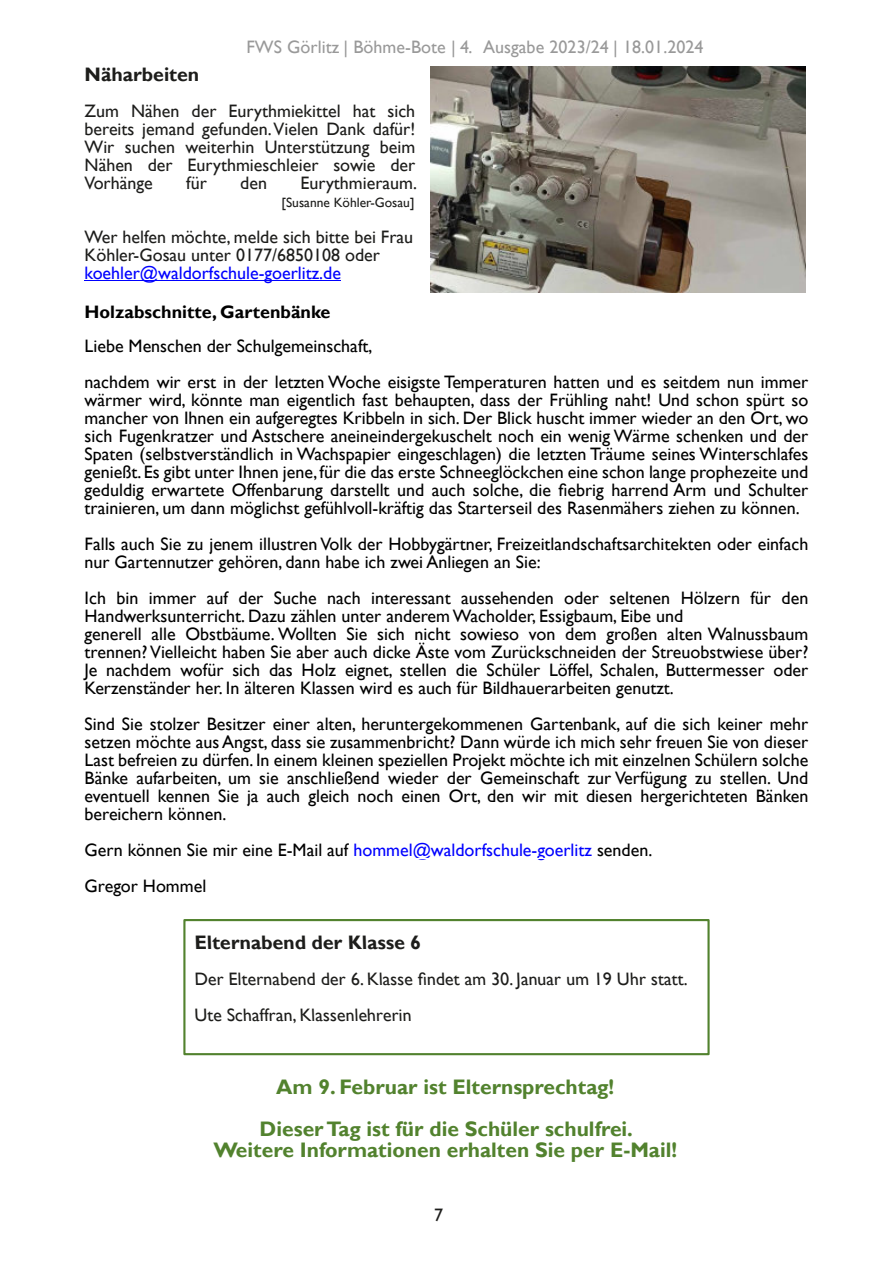
<style>
.page{position:relative;width:893px;height:1263px;background:#fff}
.page>*{position:absolute;margin:0;border:0;box-sizing:border-box;transform-origin:0 0}
.t1{font:700 21px/42px "Gill Sans";color:#52822e;text-align:center}
.t2{font:700 19.5px "Gill Sans";color:#1d1d1b}
.t3{font:18px/18px "Gill Sans";color:#000}
.t4{font:18px/18px "Gill Sans";color:#1d1d1b}
.t5{font:18px "Gill Sans";letter-spacing:.005em;color:#999}
.t6{font:18px "Gill Sans";color:#00f}
.t7{font:700 18px "Gill Sans";color:#000}
.t8{font:13.5px "Gill Sans";color:#1d1d1b}
.s1{color:#00f}
</style>
<div class="page">
<div style="left:183px;top:919px;width:527px;height:136px;border:2px solid #52822e"></div>
<hr style="left:85px;top:280px;width:256px;height:1px;background:#00f">
<img style="left:431px;top:67px;width:374px;height:225px">
<p class="t5" style="left:246px;top:41px;width:459px">FWS Görlitz | Böhme-Bote | 4. Ausgabe 2023/24 | 18.01.2024</p>
<p class="t2" style="left:85px;top:67px;width:116px">Näharbeiten</p>
<p class="t4" style="left:85px;top:103px;width:332px;text-align:justify">Zum Nähen der Eurythmiekittel hat sich bereits jemand gefunden.Vielen Dank dafür!<br>Wir suchen weiterhin Unterstützung beim Nähen der Eurythmieschleier sowie der Vorhänge</p>
<p class="t4" style="left:186px;top:175px;width:22px">für</p>
<p class="t4" style="left:240px;top:175px;width:28px">den</p>
<p class="t4" style="left:300px;top:175px;width:118px">Eurythmieraum.</p>
<p class="t8" style="left:282px;top:197px;width:134px">[Susanne Köhler-Gosau]</p>
<p class="t4" style="left:85px;top:229px;width:330px">Wer helfen möchte, melde sich bitte bei Frau<br>Köhler-Gosau unter 0177/6850108 oder</p>
<p class="t6" style="left:85px;top:266px;width:258px">koehler@waldorfschule-goerlitz.de</p>
<p class="t7" style="left:85px;top:305px;width:247px">Holzabschnitte, Gartenbänke</p>
<p class="t3" style="left:85px;top:330px;width:725px;line-height:36px">Liebe Menschen der Schulgemeinschaft,<br>nachdem wir erst in der letzten Woche eisigste Temperaturen hatten und es seitdem nun immer</p>
<p class="t3" style="left:85px;top:393px;width:725px;text-align:justify">wärmer wird, könnte man eigentlich fast behaupten, dass der Frühling naht! Und schon spürt so mancher von Ihnen ein aufgeregtes Kribbeln in sich. Der Blick huscht immer wieder an den Ort, wo sich Fugenkratzer und Astschere aneineindergekuschelt noch ein wenig Wärme schenken und der Spaten (selbstverständlich in Wachspapier eingeschlagen) die letzten Träume seines Winterschlafes genießt. Es gibt unter Ihnen jene, für die das erste Schneeglöckchen eine schon lange prophezeite und geduldig erwartete Offenbarung darstellt und auch solche, die fiebrig harrend Arm und Schulter trainieren, um dann möglichst gefühlvoll-kräftig das Starterseil des Rasenmähers ziehen zu können.</p>
<p class="t3" style="left:85px;top:537px;width:725px">Falls auch Sie zu jenem illustren Volk der Hobbygärtner, Freizeitlandschaftsarchitekten oder einfach nur Gartennutzer gehören, dann habe ich zwei Anliegen an Sie:</p>
<p class="t3" style="left:85px;top:591px;width:725px">Ich bin immer auf der Suche nach interessant aussehenden oder seltenen Hölzern für den Handwerksunterricht. Dazu zählen unter anderemWacholder, Essigbaum, Eibe und<br>generell alle Obstbäume. Wollten Sie sich nicht sowieso von dem großen alten Walnussbaum trennen? Vielleicht haben Sie aber auch dicke Äste vom Zurückschneiden der Streuobstwiese über?<br>Je nachdem wofür sich das Holz eignet, stellen die Schüler Löffel, Schalen, Buttermesser oder Kerzenständer her. In älteren Klassen wird es auch für Bildhauerarbeiten genutzt.</p>
<p class="t3" style="left:85px;top:717px;width:725px;text-align:justify">Sind Sie stolzer Besitzer einer alten, heruntergekommenen Gartenbank, auf die sich keiner mehr setzen möchte aus Angst, dass sie zusammenbricht? Dann würde ich mich sehr freuen Sie von dieser Last befreien zu dürfen. In einem kleinen speziellen Projekt möchte ich mit einzelnen Schülern solche Bänke aufarbeiten, um sie anschließend wieder der Gemeinschaft zur Verfügung zu stellen. Und eventuell kennen Sie ja auch gleich noch einen Ort, den wir mit diesen hergerichteten Bänken bereichern können.</p>
<p class="t3" style="left:85px;top:834px;width:569px;line-height:36px">Gern können Sie mir eine E-Mail auf <span class="s1">hommel@waldorfschule-goerlitz</span> senden.<br>Gregor Hommel</p>
<p class="t2" style="left:195px;top:936px;width:229px">Elternabend der Klasse 6</p>
<p class="t4" style="left:195px;top:963px;width:495px;line-height:36px">Der Elternabend der 6. Klasse findet am 30. Januar um 19 Uhr statt.<br>Ute Schaffran, Klassenlehrerin</p>
<p class="t1" style="left:260px;top:1068px;width:375px">Am 9. Februar ist Elternsprechtag!<br>Dieser Tag ist für die Schüler schulfrei.</p>
<p class="t1" style="left:213px;top:1131px;width:465px">Weitere Informationen erhalten Sie per E-Mail!</p>
<p class="t4" style="left:434px;top:1208px;width:11px">7</p>
</div>
